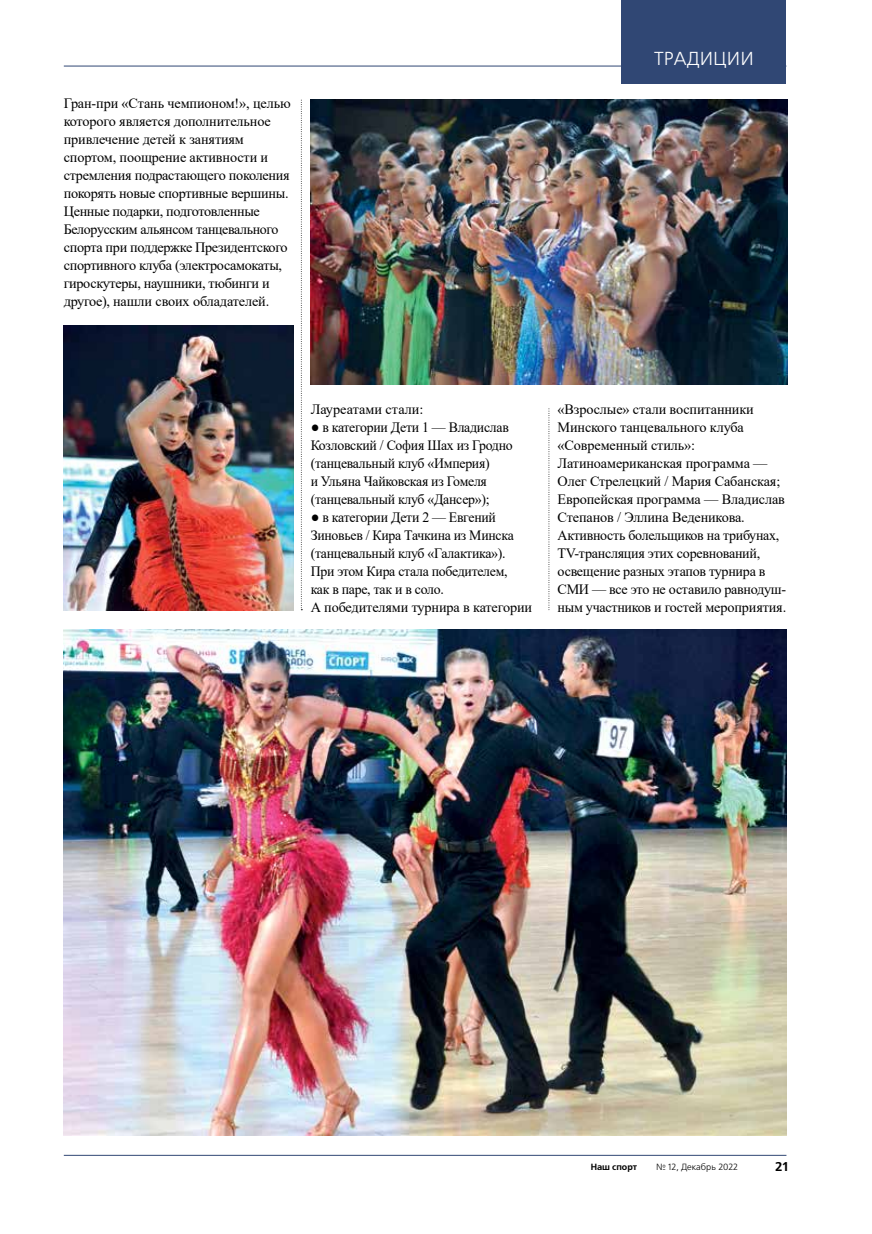
<style>
.page{position:relative;width:872px;height:1234px;background:#fff}
.page>*{position:absolute;margin:0;border:0;box-sizing:border-box;transform-origin:0 0}
.t1{font:18.75px "Free Set C";color:#fff}
.t2{font:14.25px/18px "Times New Roman";letter-spacing:-.02em;color:#000}
.t3{font:14.25px "Times New Roman";color:#000}
.t4{font:700 12.75px "Free Set C";color:#000}
.t5{font:9px "Free Set C";color:#000}
.t6{font:700 9px "Free Set C";color:#000}
.s1{font-size:15px}
</style>
<div class="page">
<hr style="left:64px;top:66px;width:722px;height:1px;background:#304774">
<div style="left:621px;top:0;width:165px;height:83px;background:#304774"></div>
<hr style="left:64px;top:1154px;width:722px;height:1px;background:#304774">
<img style="left:64px;top:629px;width:722px;height:505px">
<img style="left:64px;top:325px;width:229px;height:285px">
<svg style="left:548px;top:409px;width:1px;height:201px"></svg>
<img style="left:311px;top:100px;width:476px;height:284px">
<svg style="left:301px;top:100px;width:1px;height:510px"></svg>
<p class="t2" style="left:64px;top:94px;width:228px">Гран-при «Стань чемпионом!», целью которого является дополнительное привлечение детей к занятиям спортом, поощрение активности и стремления подрастающего поколения покорять новые спортивные вершины.<br>Ценные подарки, подготовленные Белорусским альянсом танцевального спорта при поддержке Президентского спортивного клуба (электросамокаты, гироскутеры, наушники, тюбинги и другое), нашли своих обладателей.</p>
<h1 class="t1" style="left:654px;top:49px;width:101px">ТРАДИЦИИ</h1>
<p class="t3" style="left:311px;top:399px;width:114px">Лауреатами стали:</p>
<p class="t2" style="left:311px;top:418px;width:203px"><span class="s1">●</span> в категории Дети 1 — Владислав<br>Козловский / София Шах из Гродно (танцевальный клуб «Империя)<br>и Ульяна Чайковская из Гомеля (танцевальный клуб «Дансер»);</p>
<p class="t2" style="left:311px;top:508px;width:223px"><span class="s1">●</span> в категории Дети 2 — Евгений<br>Зиновьев / Кира Тачкина из Минска (танцевальный клуб «Галактика»).<br>При этом Кира стала победителем,<br>как в паре, так и в соло.<br>А победителями турнира в категории</p>
<p class="t2" style="left:557px;top:400px;width:230px">«Взрослые» стали воспитанники Минского танцевального клуба «Современный стиль»:<br>Латиноамериканская программа — Олег Стрелецкий / Мария Сабанская; Европейская программа — Владислав Степанов / Эллина Веденикова.<br>Активность болельщиков на трибунах, TV-трансляция этих соревнований, освещение разных этапов турнира в СМИ — все это не оставило равнодуш&shy;ным участников и гостей мероприятия.</p>
<p class="t6" style="left:590px;top:1161px;width:48px">Наш спорт</p>
<p class="t5" style="left:656px;top:1161px;width:83px">№ 12, Декабрь 2022</p>
<p class="t4" style="left:775px;top:1158px;width:14px">21</p>
</div>
